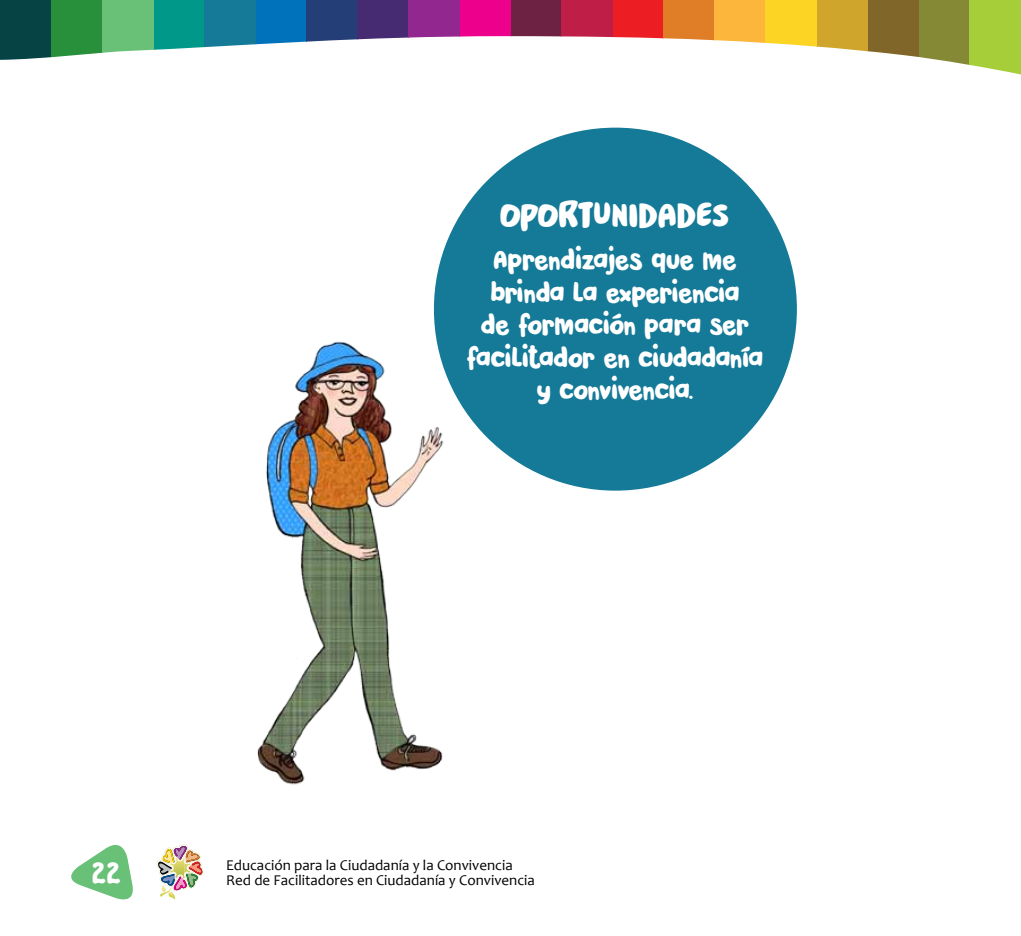
<style>
.page{position:relative;width:1021px;height:936px;background:#fff}
.page>*{position:absolute;margin:0;border:0;box-sizing:border-box;transform-origin:0 0}
.t1{font:36px "DK Pardesi";letter-spacing:-.03em;color:#fff}
.t2{font:30px "DK Pardesi";color:#fff}
.t3{font:27px/32.4px "DK Pardesi";letter-spacing:-.02em;color:#fff;text-align:center}
.t4{font:15px "Candara";color:#000}
</style>
<div class="page">
<svg style="left:71px;top:845px;width:62px;height:55px"></svg>
<img style="left:157px;top:844px;width:46px;height:47px">
<img style="left:160px;top:884px;width:15px;height:15px">
<svg style="left:918px;top:0;width:51px;height:65px;fill:#858835"></svg>
<div style="left:510px;top:0;width:51px;height:37px;background:#6d2243"></div>
<div style="left:612px;top:0;width:51px;height:39px;background:#ed1d24"></div>
<div style="left:663px;top:0;width:51px;height:41px;background:#e07e27"></div>
<div style="left:714px;top:0;width:51px;height:43px;background:#fcb63b"></div>
<div style="left:561px;top:0;width:51px;height:38px;background:#bf1f46"></div>
<div style="left:153px;top:0;width:51px;height:50px;background:#009989"></div>
<svg style="left:867px;top:0;width:51px;height:57px;fill:#806629"></svg>
<svg style="left:816px;top:0;width:51px;height:52px;fill:#cfa52b"></svg>
<div style="left:765px;top:0;width:51px;height:47px;background:#fcd424"></div>
<div style="left:969px;top:0;width:51px;height:74px;background:#a6ce39"></div>
<svg style="left:255px;top:0;width:51px;height:45px;fill:#0072bc"></svg>
<div style="left:204px;top:0;width:51px;height:48px;background:#147a97"></div>
<div style="left:0;top:0;width:51px;height:60px;background:#064344"></div>
<div style="left:51px;top:0;width:51px;height:58px;background:#28903b"></div>
<div style="left:102px;top:0;width:51px;height:53px;background:#69c077"></div>
<div style="left:459px;top:0;width:51px;height:37px;background:#ec008c"></div>
<div style="left:306px;top:0;width:51px;height:42px;background:#243f77"></div>
<div style="left:357px;top:0;width:51px;height:40px;background:#462b72"></div>
<div style="left:408px;top:0;width:51px;height:38px;background:#92278f"></div>
<hr style="left:1020px;top:36px;width:1px;height:38px;background:#064344">
<div style="left:434px;top:128px;width:362px;height:362px;background:#147a97;border-radius:50%"></div>
<img style="left:257px;top:338px;width:190px;height:447px">
<h1 class="t1" style="left:499px;top:193px;width:147px">OPORTUNIDADE</h1>
<h1 class="t1" style="left:711px;top:193px;width:19px">S</h1>
<p class="t3" style="left:466px;top:244px;width:298px">Aprendizajes que me brinda la experiencia<br>de formación para ser facilitador en ciudadanía y convivencia.</p>
<p class="t2" style="left:92px;top:854px;width:30px">22</p>
<p class="t4" style="left:226px;top:855px;width:288px">Educación para la Ciudadanía y la Convivencia</p>
<p class="t4" style="left:226px;top:871px;width:310px">Red de Facilitadores en Ciudadanía y Convivencia</p>
</div>
